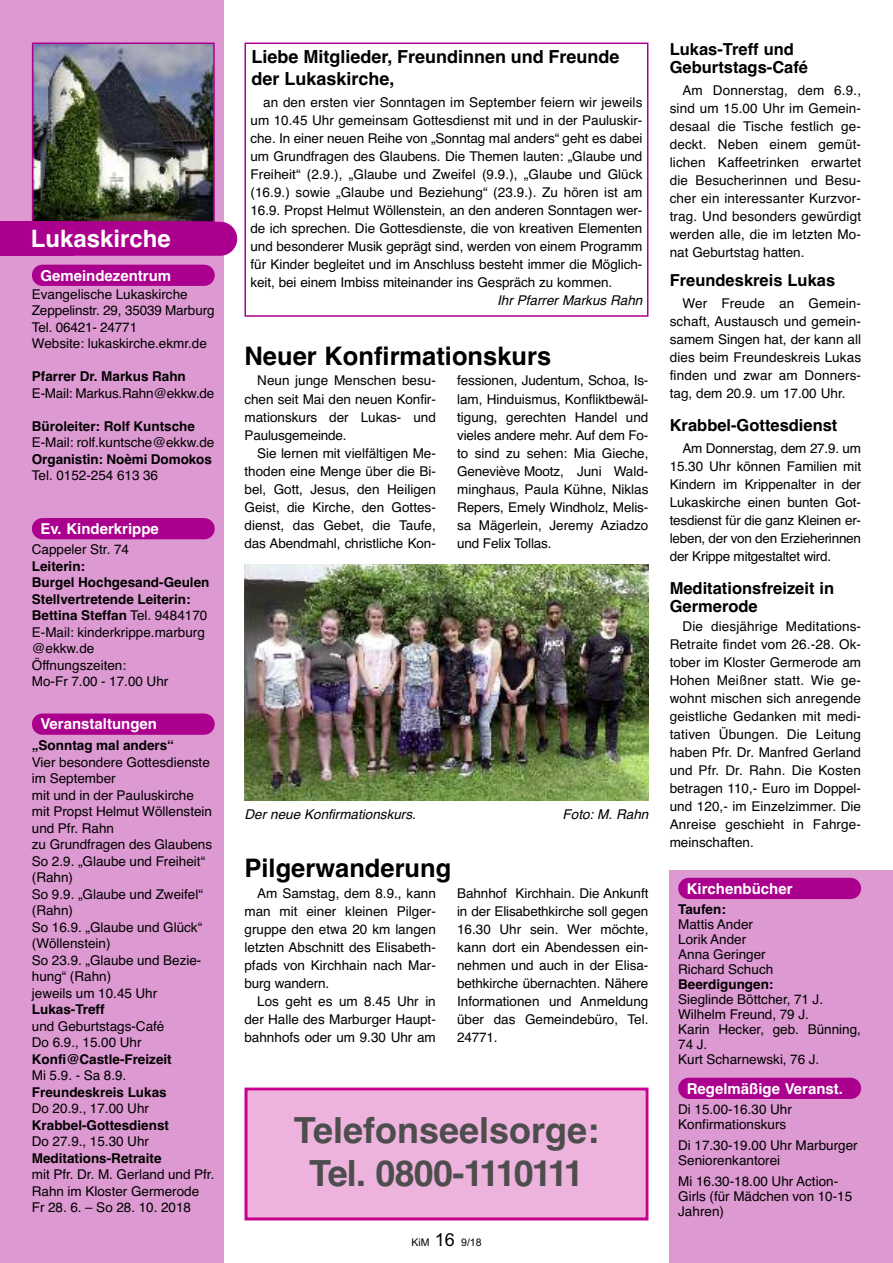
<style>
.page{position:relative;width:893px;height:1263px;background:#fff}
.page>*{position:absolute;margin:0;border:0;box-sizing:border-box;transform-origin:0 0}
.t1{font:700 36px/43.2px "Helvetica";color:#4d4d4d;text-align:center}
.t2{font:700 25.5px "Helvetica";color:#000}
.t3{font:700 24px "Helvetica";color:#fff}
.t4{font:700 18px/22.5px "Helvetica";color:#000}
.t5{font:700 16.5px/18px "Helvetica";color:#000}
.t6{font:700 15px "Helvetica";color:#fff}
.t7{font:13.5px/18px "Helvetica";color:#000;text-align:justify}
.t8{font:700 13.5px "Helvetica";color:#000}
.t9{font:italic 13.5px "Helvetica";color:#000}
.t10{font:10.5px "Arial";color:#000}
.s1{font-weight:700}
.s2{font-size:18px}
</style>
<div class="page">
<div style="left:670px;top:870px;width:223px;height:393px;background:#dd99d1"></div>
<div style="left:244px;top:43px;width:404px;height:274px;border:2px solid #ab008d"></div>
<div style="left:0;top:0;width:223px;height:1263px;background:#dd99d1"></div>
<img style="left:35px;top:46px;width:177px;height:174px">
<div style="left:32px;top:43px;width:183px;height:180px;border:2px solid #ab008d"></div>
<div style="left:1px;top:222px;width:236px;height:34px;background:#ab008d;border-radius:17px"></div>
<div style="left:0;top:222px;width:74px;height:34px;background:#ab008d"></div>
<div style="left:32px;top:265px;width:183px;height:21px;background:#ab008d;border-radius:11px"></div>
<div style="left:678px;top:1078px;width:183px;height:21px;background:#ab008d;border-radius:11px"></div>
<div style="left:678px;top:878px;width:183px;height:21px;background:#ab008d;border-radius:11px"></div>
<div style="left:32px;top:713px;width:183px;height:22px;background:#ab008d;border-radius:11px"></div>
<div style="left:32px;top:518px;width:183px;height:21px;background:#ab008d;border-radius:11px"></div>
<img style="left:244px;top:564px;width:404px;height:237px">
<div style="left:247px;top:1090px;width:398px;height:127px;background:#eeb3dd"></div>
<div style="left:244px;top:1087px;width:404px;height:133px;border:3px solid #c7008d"></div>
<h3 class="t3" style="left:31px;top:224px;width:142px">Lukaskirche</h3>
<p class="t6" style="left:40px;top:267px;width:132px">Gemeindezentrum</p>
<p class="t7" style="left:32px;top:286px;width:184px;line-height:16.5px;text-align:left">Evangelische Lukaskirche<br>Zeppelinstr. 29, 35039 Marburg<br>Tel. 06421- 24771<br>Website: lukaskirche.ekmr.de</p>
<p class="t8" style="left:32px;top:368px;width:155px">Pfarrer Dr. Markus Rahn</p>
<p class="t7" style="left:32px;top:384px;width:184px">E-Mail: Markus.Rahn@ekkw.de</p>
<p class="t8" style="left:32px;top:418px;width:165px">Büroleiter: Rolf Kuntsche</p>
<p class="t7" style="left:32px;top:433px;width:184px">E-Mail: rolf.kuntsche@ekkw.de</p>
<p class="t8" style="left:32px;top:451px;width:182px">Organistin: Noèmi Domokos</p>
<p class="t7" style="left:32px;top:466px;width:128px">Tel. 0152-254 613 36</p>
<p class="t6" style="left:40px;top:520px;width:120px">Ev. Kinderkrippe</p>
<p class="t7" style="left:32px;top:541px;width:99px">Cappeler Str. 74</p>
<p class="t7" style="left:32px;top:558px;width:179px;line-height:16.5px;text-align:left"><span class="s1">Leiterin:<br>Burgel Hochgesand-Geulen<br>Stellvertretende Leiterin:<br>Bettina Steffan</span> Tel. 9484170<br>E-Mail: kinderkrippe.marburg @ekkw.de<br>Öffnungszeiten:<br>Mo-Fr 7.00 - 17.00 Uhr</p>
<p class="t6" style="left:40px;top:715px;width:118px">Veranstaltungen</p>
<p class="t8" style="left:32px;top:738px;width:144px">„Sonntag mal anders“</p>
<p class="t7" style="left:32px;top:754px;width:182px;line-height:16.5px;text-align:left">Vier besondere Gottesdienste im September<br>mit und in der Pauluskirche mit Propst Helmut Wöllenstein und Pfr. Rahn<br>zu Grundfragen des Glaubens<br>So 2.9. „Glaube und Freiheit“ (Rahn)<br>So 9.9. „Glaube und Zweifel“ (Rahn)<br>So 16.9. „Glaube und Glück“ (Wöllenstein)<br>So 23.9. „Glaube und Bezie&shy;hung“ (Rahn)<br>jeweils um 10.45 Uhr</p>
<p class="t8" style="left:32px;top:1002px;width:74px">Lukas-Treff</p>
<p class="t7" style="left:32px;top:1018px;width:134px;line-height:16.5px">und Geburtstags-Café<br>Do 6.9., 15.00 Uhr</p>
<p class="t8" style="left:32px;top:1051px;width:141px">Konfi@Castle-Freizeit</p>
<p class="t7" style="left:32px;top:1066px;width:96px">Mi 5.9. - Sa 8.9.</p>
<p class="t8" style="left:32px;top:1084px;width:136px">Freundeskreis Lukas</p>
<p class="t7" style="left:32px;top:1099px;width:119px">Do 20.9., 17.00 Uhr</p>
<p class="t8" style="left:32px;top:1117px;width:139px">Krabbel-Gottesdienst</p>
<p class="t7" style="left:32px;top:1132px;width:119px">Do 27.9., 15.30 Uhr</p>
<p class="t8" style="left:32px;top:1150px;width:131px">Meditations-Retraite</p>
<p class="t7" style="left:32px;top:1166px;width:184px;line-height:16.5px;text-align:left">mit Pfr. Dr. M. Gerland und Pfr.<br>Rahn im Kloster Germerode<br>Fr 28. 6. – So 28. 10. 2018</p>
<h3 class="t4" style="left:252px;top:45px;width:369px">Liebe Mitglieder, Freundinnen und Freunde der Lukaskirche,</h3>
<p class="t7" style="left:250px;top:93px;width:393px;text-indent:13px">an den ersten vier Sonntagen im September feiern wir jeweils um 10.45 Uhr gemeinsam Gottesdienst mit und in der Pauluskir&shy;che. In einer neuen Reihe von „Sonntag mal anders“ geht es dabei um Grundfragen des Glaubens. Die Themen lauten: „Glaube und Freiheit“ (2.9.), „Glaube und Zweifel (9.9.), „Glaube und Glück (16.9.) sowie „Glaube und Beziehung“ (23.9.). Zu hören ist am 16.9. Propst Helmut Wöllenstein, an den anderen Sonntagen wer&shy;de ich sprechen. Die Gottesdienste, die von kreativen Elementen und besonderer Musik geprägt sind, werden von einem Programm für Kinder begleitet und im Anschluss besteht immer die Möglich&shy;keit, bei einem Imbiss miteinander ins Gespräch zu kommen.</p>
<p class="t9" style="left:497px;top:292px;width:147px">Ihr Pfarrer Markus Rahn</p>
<h2 class="t2" style="left:244px;top:341px;width:308px">Neuer Konfirmationskurs</h2>
<p class="t7" style="left:244px;top:372px;width:193px;text-indent:13px">Neun junge Menschen besu&shy;chen seit Mai den neuen Konfir&shy;mationskurs der Lukas- und Paulusgemeinde.</p>
<p class="t7" style="left:244px;top:444px;width:193px;text-indent:13px">Sie lernen mit vielfältigen Me&shy;thoden eine Menge über die Bi&shy;bel, Gott, Jesus, den Heiligen Geist, die Kirche, den Gottes&shy;dienst, das Gebet, die Taufe, das Abendmahl, christliche Kon-</p>
<p class="t7" style="left:457px;top:372px;width:193px">fessionen, Judentum, Schoa, Is&shy;lam, Hinduismus, Konfliktbewäl&shy;tigung, gerechten Handel und vieles andere mehr. Auf dem Fo&shy;to sind zu sehen: Mia Gieche, Geneviève Mootz, Juni Wald&shy;minghaus, Paula Kühne, Niklas Repers, Emely Windholz, Melis&shy;sa Mägerlein, Jeremy Aziadzo und Felix Tollas.</p>
<p class="t9" style="left:244px;top:806px;width:173px">Der neue Konfirmationskurs.</p>
<p class="t9" style="left:563px;top:806px;width:87px">Foto: M. Rahn</p>
<h2 class="t2" style="left:244px;top:853px;width:208px">Pilgerwanderung</h2>
<p class="t7" style="left:244px;top:884px;width:193px;text-indent:13px">Am Samstag, dem 8.9., kann man mit einer kleinen Pilger&shy;gruppe den etwa 20 km langen letzten Abschnitt des Elisabeth&shy;pfads von Kirchhain nach Mar&shy;burg wandern.</p>
<p class="t7" style="left:244px;top:992px;width:193px;text-indent:13px">Los geht es um 8.45 Uhr in der Halle des Marburger Haupt&shy;bahnhofs oder um 9.30 Uhr am</p>
<p class="t7" style="left:457px;top:884px;width:193px">Bahnhof Kirchhain. Die Ankunft in der Elisabethkirche soll gegen 16.30 Uhr sein. Wer möchte, kann dort ein Abendessen ein&shy;nehmen und auch in der Elisa&shy;bethkirche übernachten. Nähere Informationen und Anmeldung über das Gemeindebüro, Tel.<br>24771.</p>
<h1 class="t1" style="left:294px;top:1109px;width:307px">Telefonseelsorge:<br>Tel. 0800-1110111</h1>
<p class="t10" style="left:411px;top:1236px;width:72px">KiM <span class="s2">16</span> 9/18</p>
<p class="t5" style="left:670px;top:40px;width:140px">Lukas-Treff und<br>Geburtstags-Café</p>
<p class="t7" style="left:670px;top:81px;width:193px;text-indent:13px">Am Donnerstag, dem 6.9., sind um 15.00 Uhr im Gemein&shy;desaal die Tische festlich ge&shy;deckt. Neben einem gemüt&shy;lichen Kaffeetrinken erwartet die Besucherinnen und Besu&shy;cher ein interessanter Kurzvor&shy;trag. Und besonders gewürdigt werden alle, die im letzten Mo&shy;nat Geburtstag hatten.</p>
<p class="t5" style="left:670px;top:271px;width:167px">Freundeskreis Lukas</p>
<p class="t7" style="left:670px;top:294px;width:193px;text-indent:13px">Wer Freude an Gemein&shy;schaft, Austausch und gemein&shy;samem Singen hat, der kann all dies beim Freundeskreis Lukas finden und zwar am Donners&shy;tag, dem 20.9. um 17.00 Uhr.</p>
<p class="t5" style="left:670px;top:416px;width:169px">Krabbel-Gottesdienst</p>
<p class="t7" style="left:670px;top:439px;width:193px;text-indent:13px">Am Donnerstag, dem 27.9. um 15.30 Uhr können Familien mit Kindern im Krippenalter in der Lukaskirche einen bunten Got&shy;tesdienst für die ganz Kleinen er&shy;leben, der von den Erzieherinnen der Krippe mitgestaltet wird.</p>
<p class="t5" style="left:670px;top:579px;width:166px">Meditationsfreizeit in<br>Germerode</p>
<p class="t7" style="left:670px;top:617px;width:193px;text-indent:13px">Die diesjährige Meditations-Retraite findet vom 26.-28. Ok&shy;tober im Kloster Germerode am Hohen Meißner statt. Wie ge&shy;wohnt mischen sich anregende geistliche Gedanken mit medi&shy;tativen Übungen. Die Leitung haben Pfr. Dr. Manfred Gerland und Pfr. Dr. Rahn. Die Kosten betragen 110,- Euro im Doppel&shy;und 120,- im Einzelzimmer. Die Anreise geschieht in Fahrge&shy;meinschaften.</p>
<p class="t6" style="left:687px;top:880px;width:107px">Kirchenbücher</p>
<p class="t8" style="left:678px;top:901px;width:49px">Taufen:</p>
<p class="t7" style="left:678px;top:917px;width:97px;line-height:15px;text-align:left">Mattis Ander<br>Lorik Ander<br>Anna Geringer<br>Richard Schuch</p>
<p class="t8" style="left:678px;top:976px;width:97px">Beerdigungen:</p>
<p class="t7" style="left:678px;top:992px;width:184px;line-height:15px;text-align:left">Sieglinde Böttcher, 71 J.<br>Wilhelm Freund, 79 J.<br>Karin Hecker, geb. Bünning,<br>74 J.<br>Kurt Scharnewski, 76 J.</p>
<p class="t6" style="left:687px;top:1080px;width:158px">Regelmäßige Veranst.</p>
<p class="t7" style="left:678px;top:1102px;width:115px;line-height:15px">Di 15.00-16.30 Uhr<br>Konfirmationskurs</p>
<p class="t7" style="left:678px;top:1138px;width:181px;line-height:15px">Di 17.30-19.00 Uhr Marburger<br>Seniorenkantorei</p>
<p class="t7" style="left:678px;top:1174px;width:176px;line-height:15px;text-align:left">Mi 16.30-18.00 Uhr Action-<br>Girls (für Mädchen von 10-15<br>Jahren)</p>
</div>
